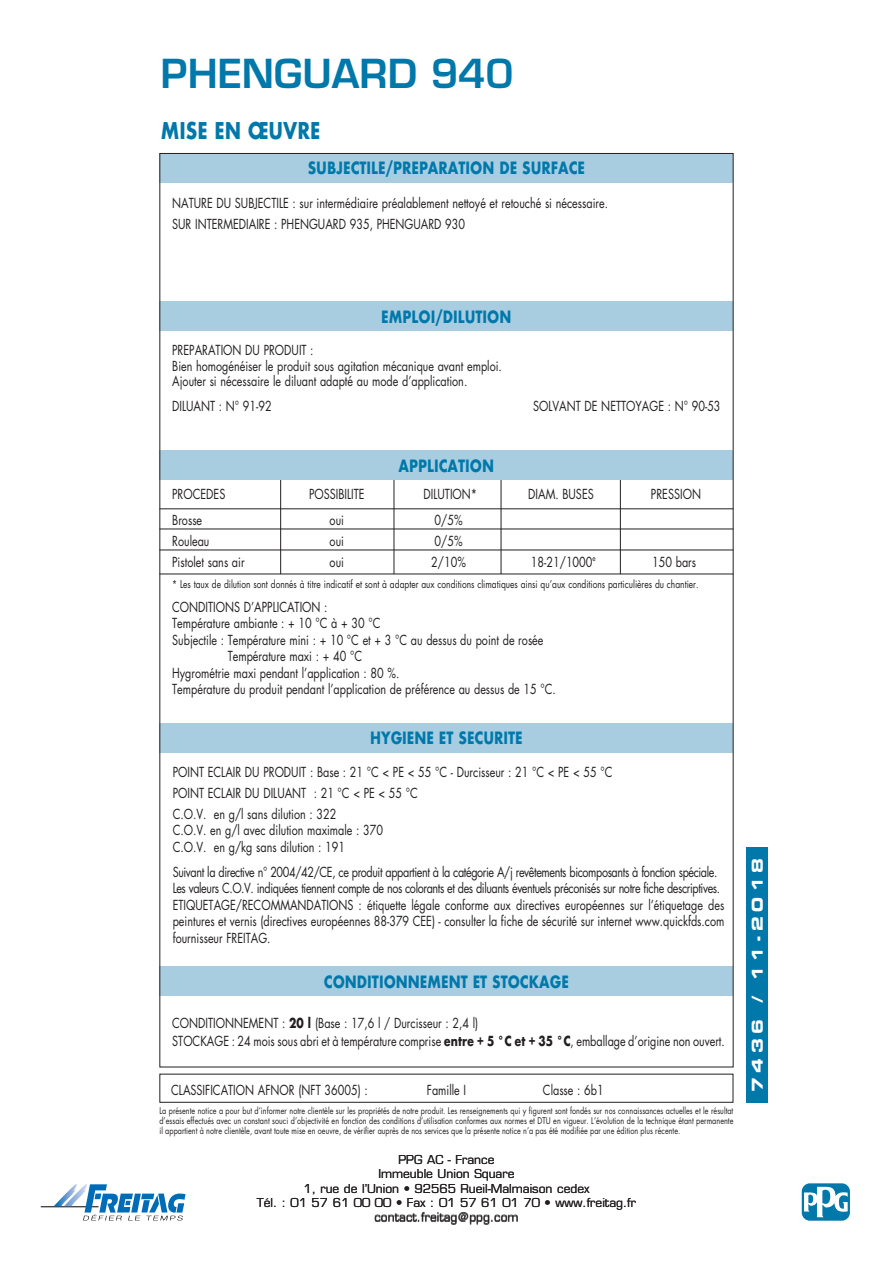
<style>
.page{position:relative;width:893px;height:1263px;background:#fff}
.page>*{position:absolute;margin:0;border:0;box-sizing:border-box;transform-origin:0 0}
.t1{font:600 39px "Eurostile";color:#0078aa}
.t2{font:700 22.5px "Futura";color:#0078aa;scale:.8 1}
.t3{font:700 16.5px "Futura";color:#0078aa;scale:.8 1}
.t4{font:15px "Eurostile Bold Extended Two";letter-spacing:.3em;color:#fff}
.t5{font:13.5px/16.5px "Futura";color:#231f20;text-align:justify;scale:.8 1}
.t6{font:13.5px "Futura";letter-spacing:-.035em;color:#231f20;scale:.8 1}
.t7{font:12px "Eurostile";color:#231f20}
.t8{font:10.5px "Futura";color:#231f20;scale:.8 1}
.t9{font:9px/9.8px "Futura";letter-spacing:.005em;color:#231f20;text-align:justify;scale:.8 1}
.s1{color:#fff}
.s2{font-weight:700}
</style>
<div class="page">
<div style="left:746px;top:847px;width:22px;height:256px;background:#0078aa"></div>
<div style="left:159px;top:153px;width:574px;height:30px;background:#a8cde1"></div>
<hr style="left:501px;top:476px;width:1px;height:98px;background:#231f20">
<hr style="left:620px;top:472px;width:1px;height:102px;background:#231f20">
<div style="left:159px;top:1074px;width:574px;height:29px;border:1px solid #231f20"></div>
<hr style="left:394px;top:477px;width:1px;height:97px;background:#231f20">
<hr style="left:159px;top:529px;width:574px;height:1px;background:#231f20">
<hr style="left:159px;top:550px;width:574px;height:1px;background:#231f20">
<hr style="left:159px;top:574px;width:574px;height:1px;background:#231f20">
<hr style="left:280px;top:472px;width:1px;height:102px;background:#231f20">
<hr style="left:159px;top:508px;width:574px;height:1px;background:#231f20">
<div style="left:159px;top:966px;width:574px;height:30px;background:#a8cde1"></div>
<div style="left:159px;top:723px;width:574px;height:30px;background:#a8cde1"></div>
<div style="left:159px;top:301px;width:574px;height:30px;background:#a8cde1"></div>
<div style="left:159px;top:451px;width:574px;height:29px;background:#a8cde1"></div>
<hr style="left:41px;top:1206px;width:58px;height:1px;background:#000">
<svg style="left:54px;top:1183px;width:132px;height:37px"></svg>
<svg style="left:802px;top:1183px;width:48px;height:38px"></svg>
<p class="t1" style="left:161px;top:50px;width:354px">PHENGUARD 940</p>
<p class="t2" style="left:161px;top:114px;width:201px">MISE EN ŒUVRE</p>
<p class="t3" style="left:308px;top:156px;width:348px">SUBJECTILE/PREPARATION DE SURFACE</p>
<p class="t5" style="left:172px;top:194px;width:546px">NATURE DU SUBJECTILE : sur intermédiaire préalablement nettoyé et retouché si nécessaire.</p>
<p class="t5" style="left:172px;top:215px;width:368px">SUR INTERMEDIAIRE : PHENGUARD 935, PHENGUARD 930</p>
<p class="t3" style="left:381px;top:305px;width:164px">EMPLOI/DILUTION</p>
<p class="t5" style="left:172px;top:342px;width:178px">PREPARATION DU PRODUIT :</p>
<p class="t5" style="left:172px;top:357px;width:414px">Bien homogénéiser le produit sous agitation mécanique avant emploi.</p>
<p class="t5" style="left:172px;top:373px;width:370px">Ajouter si nécessaire le diluant adapté au mode d’application.</p>
<p class="t5" style="left:172px;top:398px;width:126px">DILUANT : N° 91-92</p>
<p class="t5" style="left:533px;top:398px;width:236px">SOLVANT DE NETTOYAGE : N° 90-53</p>
<p class="t3" style="left:399px;top:453px;width:121px">APPLICATION</p>
<p class="t5" style="left:172px;top:486px;width:68px">PROCEDES</p>
<p class="t5" style="left:309px;top:486px;width:71px">POSSIBILITE</p>
<p class="t5" style="left:424px;top:486px;width:69px">DILUTION*</p>
<p class="t5" style="left:528px;top:486px;width:83px">DIAM. BUSES</p>
<p class="t5" style="left:651px;top:486px;width:64px">PRESSION</p>
<p class="t5" style="left:172px;top:511px;width:39px">Brosse</p>
<p class="t5" style="left:330px;top:511px;width:20px">oui</p>
<p class="t5" style="left:435px;top:511px;width:37px">0/5%</p>
<p class="t5" style="left:172px;top:532px;width:48px">Rouleau</p>
<p class="t5" style="left:330px;top:532px;width:20px">oui</p>
<p class="t5" style="left:435px;top:532px;width:37px">0/5%</p>
<p class="t5" style="left:172px;top:553px;width:92px">Pistolet sans air</p>
<p class="t5" style="left:330px;top:553px;width:20px">oui</p>
<p class="t5" style="left:431px;top:553px;width:45px">2/10%</p>
<p class="t5" style="left:531px;top:553px;width:83px">18-21/1000<sup>e</sup></p>
<p class="t5" style="left:652px;top:553px;width:57px">150 bars</p>
<p class="t8" style="left:172px;top:577px;width:660px">* Les taux de dilution sont donnés à titre indicatif et sont à adapter aux conditions climatiques ainsi qu’aux conditions particulières du chantier.</p>
<p class="t5" style="left:172px;top:598px;width:196px">CONDITIONS D’APPLICATION :</p>
<p class="t5" style="left:172px;top:615px;width:262px">Température ambiante : + 10 °C à + 30 °C</p>
<p class="t5" style="left:172px;top:631px;width:466px">Subjectile : Température mini : + 10 °C et + 3 °C au dessus du point de rosée</p>
<p class="t5" style="left:172px;top:648px;width:239px"><span class="s1">Subjectile :</span> Température maxi : + 40 °C</p>
<p class="t5" style="left:172px;top:664px;width:286px">Hygrométrie maxi pendant l’application : 80 %.</p>
<p class="t5" style="left:172px;top:681px;width:481px">Température du produit pendant l’application de préférence au dessus de 15 °C.</p>
<p class="t3" style="left:370px;top:726px;width:192px">HYGIENE ET SECURITE</p>
<p class="t5" style="left:173px;top:763px;width:551px">POINT ECLAIR DU PRODUIT : Base : 21 °C &lt; PE &lt; 55 °C - Durcisseur : 21 °C &lt; PE &lt; 55 °C</p>
<p class="t5" style="left:173px;top:784px;width:308px">POINT ECLAIR DU DILUANT : 21 °C &lt; PE &lt; 55 °C</p>
<p class="t5" style="left:173px;top:805px;width:206px">C.O.V. en g/l sans dilution : 322</p>
<p class="t5" style="left:173px;top:822px;width:264px">C.O.V. en g/l avec dilution maximale : 370</p>
<p class="t5" style="left:173px;top:838px;width:217px">C.O.V. en g/kg sans dilution : 191</p>
<p class="t6" style="left:173px;top:863px;width:682px">Suivant la directive n° 2004/42/CE, ce produit appartient à la catégorie A/j revêtements bicomposants à fonction spéciale.</p>
<p class="t6" style="left:173px;top:879px;width:686px">Les valeurs C.O.V. indiquées tiennent compte de nos colorants et des diluants éventuels préconisés sur notre fiche descriptives.</p>
<p class="t5" style="left:173px;top:896px;width:691px">ETIQUETAGE/RECOMMANDATIONS : étiquette légale conforme aux directives européennes sur l’étiquetage des peintures et vernis (directives européennes 88-379 CEE) - consulter la fiche de sécurité sur internet www.quickfds.com fournisseur FREITAG.</p>
<p class="t3" style="left:324px;top:969px;width:308px">CONDITIONNEMENT ET STOCKAGE</p>
<p class="t5" style="left:172px;top:1014px;width:384px">CONDITIONNEMENT : <span class="s2">20 l</span> (Base : 17,6 l / Durcisseur : 2,4 l)</p>
<p class="t5" style="left:172px;top:1032px;width:692px">STOCKAGE : 24 mois sous abri et à température comprise <span class="s2">entre + 5 °C et + 35 °C</span>, emballage d’origine non ouvert.</p>
<p class="t5" style="left:171px;top:1081px;width:247px">CLASSIFICATION AFNOR (NFT 36005) :</p>
<p class="t5" style="left:427px;top:1081px;width:51px">Famille I</p>
<p class="t5" style="left:543px;top:1081px;width:78px">Classe : 6b1</p>
<p class="t9" style="left:159px;top:1106px;width:719px">La présente notice a pour but d’informer notre clientèle sur les propriétés de notre produit. Les renseignements qui y figurent sont fondés sur nos connaissances actuelles et le résultat d’essais effectués avec un constant souci d’objectivité en fonction des conditions d’utilisation conformes aux normes et DTU en vigueur. L’évolution de la technique étant permanente il appartient à notre clientèle, avant toute mise en oeuvre, de vérifier auprès de nos services que la présente notice n’a pas été modifiée par une édition plus récente.</p>
<p class="t7" style="left:398px;top:1152px;width:98px">PPG AC - France</p>
<p class="t7" style="left:378px;top:1167px;width:138px">Immeuble Union Square</p>
<p class="t7" style="left:303px;top:1181px;width:288px">1, rue de l’Union • 92565 Rueil-Malmaison cedex</p>
<p class="t7" style="left:257px;top:1195px;width:381px">Tél. : 01 57 61 00 00 • Fax : 01 57 61 01 70 • www.freitag.fr</p>
<p class="t7" style="left:374px;top:1210px;width:146px">contact.freitag@ppg.com</p>
<p class="t4" style="left:747px;top:1092px;width:235px;rotate:-90deg">7436 / 11-2018</p>
</div>
